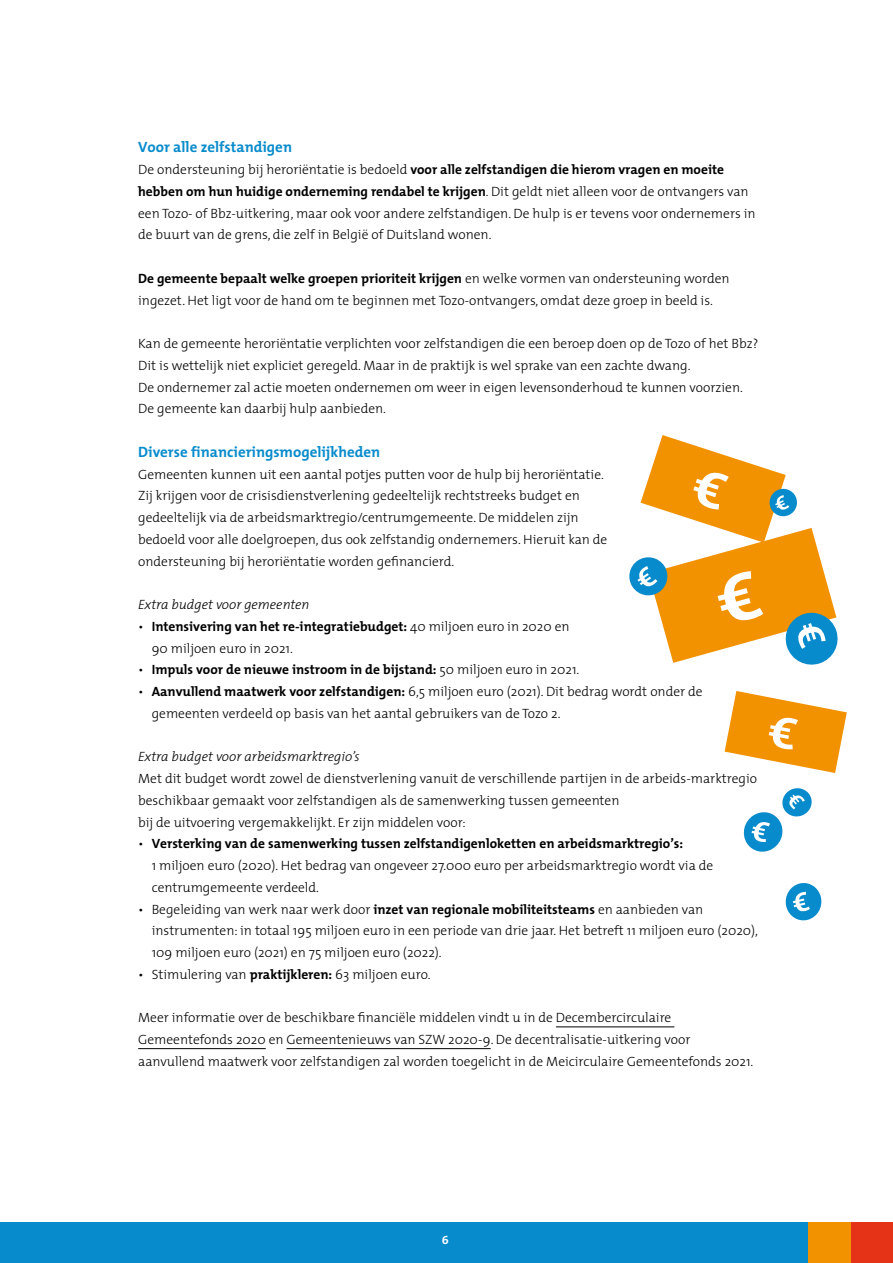
<style>
.page{position:relative;width:893px;height:1263px;background:#fff}
.page>*{position:absolute;margin:0;border:0;box-sizing:border-box;transform-origin:0 0}
.Tussenkop{font:700 15px "The Mix";color:#088bcc}
.Bodytekst{font:300 13.5px/21.8px "The Mix";color:#000}
.Bodytekst-2{font:700 13.5px "The Mix";color:#000}
.Bodytekst-3{font:italic 300 13.5px "The Mix";color:#000}
.t1{font:12px "The Mix Bold Caps";color:#fff}
.s1{font-weight:700}
.s2{font-weight:300}
</style>
<div class="page">
<div style="left:0;top:1222px;width:831px;height:41px;background:#088bcc"></div>
<div style="left:850px;top:1222px;width:43px;height:41px;background:#e43317"></div>
<div style="left:808px;top:1222px;width:42px;height:41px;background:#f39200"></div>
<hr style="left:556px;top:1026px;width:118px;height:1px;background:#000">
<hr style="left:138px;top:1048px;width:128px;height:1px;background:#000">
<hr style="left:287px;top:1048px;width:204px;height:1px;background:#000">
<svg style="left:725px;top:691px;width:122px;height:82px"></svg>
<svg style="left:785px;top:883px;width:37px;height:38px"></svg>
<svg style="left:743px;top:788px;width:69px;height:64px"></svg>
<svg style="left:629px;top:435px;width:209px;height:230px"></svg>
<p class="Tussenkop" style="left:138px;top:135px;width:155px">Voor alle zelfstandigen</p>
<p class="Bodytekst" style="left:138px;top:158px;width:619px">De ondersteuning bij heroriëntatie is bedoeld <span class="s1">voor alle zelfstandigen die hierom vragen en moeite hebben om hun huidige onderneming rendabel te krijgen</span>. Dit geldt niet alleen voor de ontvangers van een Tozo- of Bbz-uitkering, maar ook voor andere zelfstandigen. De hulp is er tevens voor ondernemers in de buurt van de grens, die zelf in België of Duitsland wonen.</p>
<p class="Bodytekst" style="left:138px;top:267px;width:593px"><span class="s1">De gemeente bepaalt welke groepen prioriteit krijgen</span> en welke vormen van ondersteuning worden ingezet. Het ligt voor de hand om te beginnen met Tozo-ontvangers, omdat deze groep in beeld is.</p>
<p class="Bodytekst" style="left:138px;top:332px;width:622px">Kan de gemeente heroriëntatie verplichten voor zelfstandigen die een beroep doen op de Tozo of het Bbz?<br>Dit is wettelijk niet expliciet geregeld. Maar in de praktijk is wel sprake van een zachte dwang.<br>De ondernemer zal actie moeten ondernemen om weer in eigen levensonderhoud te kunnen voorzien.<br>De gemeente kan daarbij hulp aanbieden.</p>
<p class="Tussenkop" style="left:138px;top:439px;width:244px">Diverse financieringsmogelijkheden</p>
<p class="Bodytekst" style="left:138px;top:463px;width:471px">Gemeenten kunnen uit een aantal potjes putten voor de hulp bij heroriëntatie.<br>Zij krijgen voor de crisisdienstverlening gedeeltelijk rechtstreeks budget en gedeeltelijk via de arbeidsmarktregio/centrumgemeente. De middelen zijn bedoeld voor alle doelgroepen, dus ook zelfstandig ondernemers. Hieruit kan de ondersteuning bij heroriëntatie worden gefi nancierd.</p>
<p class="Bodytekst-3" style="left:138px;top:593px;width:173px">Extra budget voor gemeenten</p>
<p class="Bodytekst" style="left:152px;top:615px;width:419px;text-indent:-14px">• <span class="s1">Intensivering van het re-integratiebudget:</span> 40 miljoen euro in 2020 en<br>90 miljoen euro in 2021.</p>
<p class="Bodytekst-2" style="left:138px;top:658px;width:443px"><span class="s2">•</span> Impuls voor de nieuwe instroom in de bijstand: <span class="s2">50 miljoen euro in 2021.</span></p>
<p class="Bodytekst" style="left:152px;top:680px;width:552px;text-indent:-14px">• <span class="s1">Aanvullend maatwerk voor zelfstandigen:</span> 6,5 miljoen euro (2021). Dit bedrag wordt onder de gemeenten verdeeld op basis van het aantal gebruikers van de Tozo 2.</p>
<p class="Bodytekst-3" style="left:138px;top:746px;width:223px">Extra budget voor arbeidsmarktregio’s</p>
<p class="Bodytekst" style="left:138px;top:767px;width:620px">Met dit budget wordt zowel de dienstverlening vanuit de verschillende partijen in de arbeids-marktregio beschikbaar gemaakt voor zelfstandigen als de samenwerking tussen gemeenten<br>bij de uitvoering vergemakkelijkt. Er zijn middelen voor:</p>
<p class="Bodytekst" style="left:152px;top:832px;width:563px;text-indent:-14px">• <span class="s1">Versterking van de samenwerking tussen zelfstandigenloketten en arbeidsmarktregio’s:<br></span>1 miljoen euro (2020). Het bedrag van ongeveer 27.000 euro per arbeidsmarktregio wordt via de centrumgemeente verdeeld.</p>
<p class="Bodytekst" style="left:152px;top:898px;width:608px;text-indent:-14px">• Begeleiding van werk naar werk door <span class="s1">inzet van regionale mobiliteitsteams</span> en aanbieden van instrumenten: in totaal 195 miljoen euro in een periode van drie jaar. Het betreft 11 miljoen euro (2020),<br>109 miljoen euro (2021) en 75 miljoen euro (2022).</p>
<p class="Bodytekst" style="left:138px;top:963px;width:294px">• Stimulering van <span class="s1">praktijkleren:</span> 63 miljoen euro.</p>
<p class="Bodytekst" style="left:138px;top:1006px;width:617px">Meer informatie over de beschikbare fi nanciële middelen vindt u in de Decembercirculaire<br>Gemeentefonds 2020 en Gemeentenieuws van SZW 2020-9. De decentralisatie-uitkering voor aanvullend maatwerk voor zelfstandigen zal worden toegelicht in de Meicirculaire Gemeentefonds 2021.</p>
<p class="t1" style="left:442px;top:1229px;width:8px">6</p>
</div>
